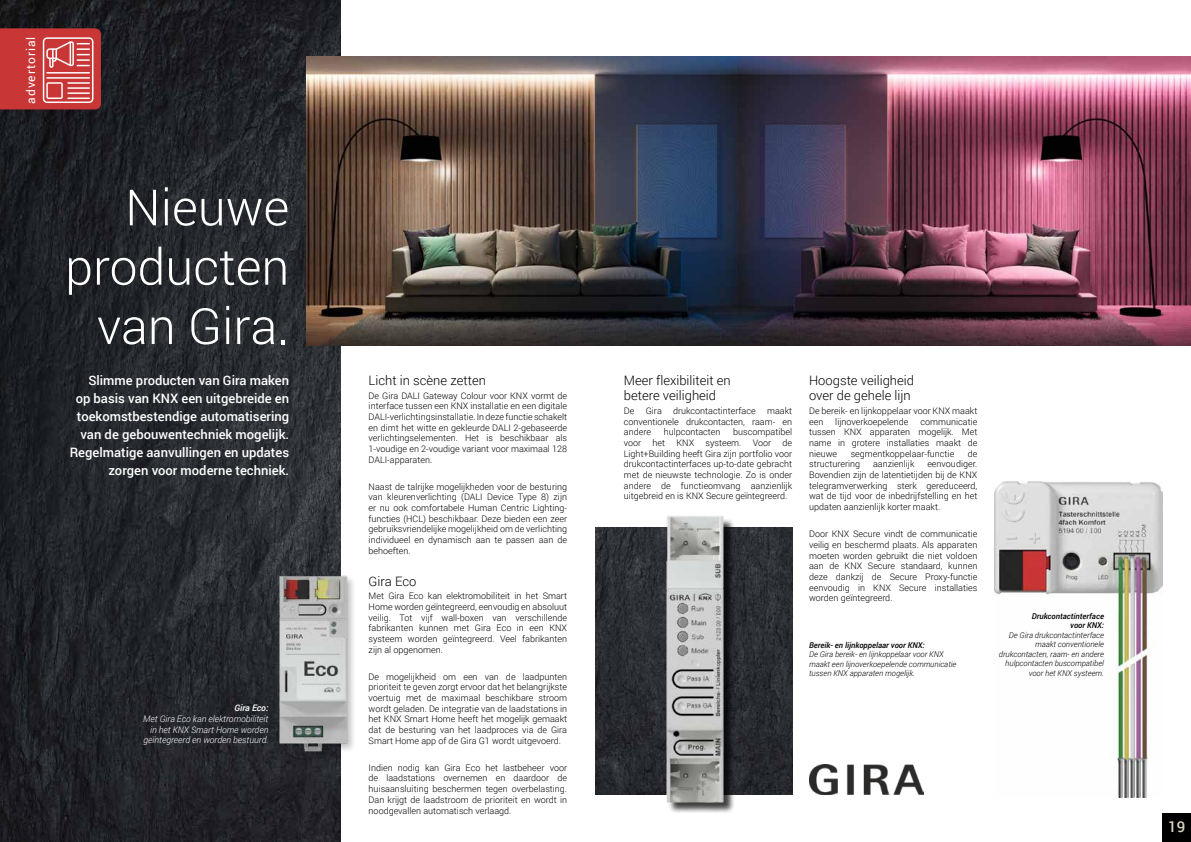
<style>
.page{position:relative;width:1191px;height:842px;background:#fff}
.page>*{position:absolute;margin:0;border:0;box-sizing:border-box;transform-origin:0 0}
.t1{font:300 50px/59.4px "Roboto";color:#fff;text-align:right}
.t2{font:500 15px "Roboto";color:#d9d4c0}
.t3{font:500 13px/18px "Roboto";color:#fff;text-align:right}
.t4{font:300 13px/15.4px "Roboto";color:#000}
.t5{font:12px "Roboto";letter-spacing:.08em;color:#fff}
.t6{font:300 9px/10.7px "Roboto";color:#000;text-align:justify}
.t7{font:italic 300 9px/10.7px "Roboto";color:#fff;text-align:right}
.t8{font:italic 500 9px "Roboto";color:#fff}
.t9{font:italic 300 8px/9.5px "Roboto";color:#000}
.t10{font:italic 500 8px/9.5px "Roboto";color:#000;text-align:right}
</style>
<div class="page">
<img style="left:0;top:0;width:340px;height:842px">
<img style="left:595px;top:527px;width:197px;height:267px">
<div style="left:1162px;top:814px;width:29px;height:28px;background:#000"></div>
<img style="left:994px;top:481px;width:168px;height:317px">
<img style="left:256px;top:556px;width:98px;height:215px">
<img style="left:638px;top:516px;width:108px;height:297px">
<img style="left:306px;top:57px;width:433px;height:289px">
<img style="left:739px;top:57px;width:452px;height:289px">
<img style="left:809px;top:765px;width:114px;height:29px">
<svg style="left:0;top:28px;width:101px;height:81px;background:#cd4d4d"></svg>
<h3 class="t5" style="left:23px;top:104px;width:69px;rotate:-90deg">advertorial</h3>
<h1 class="t1" style="left:65px;top:176px;width:226px">Nieuwe producten van Gira.</h1>
<h3 class="t3" style="left:70px;top:371px;width:221px">Slimme producten van Gira maken<br>op basis van KNX een uitgebreide en toekomstbestendige automatisering van de gebouwentechniek mogelijk.<br>Regelmatige aanvullingen en updates zorgen voor moderne techniek.</h3>
<p class="t8" style="left:234px;top:702px;width:36px">Gira Eco:</p>
<p class="t7" style="left:143px;top:713px;width:127px">Met Gira Eco kan elektromobiliteit in het KNX Smart Home worden geïntegreerd en worden bestuurd.</p>
<h3 class="t4" style="left:369px;top:372px;width:119px">Licht in scène zetten</h3>
<p class="t6" style="left:369px;top:390px;width:200px">De Gira DALI Gateway Colour voor KNX vormt de interface tussen een KNX installatie en een digitale DALI-verlichtingsinstallatie. In deze functie schakelt en dimt het witte en gekleurde DALI 2-gebaseerde verlichtingselementen. Het is beschikbaar als 1-voudige en 2-voudige variant voor maximaal 128<br>DALI-apparaten.</p>
<p class="t6" style="left:369px;top:481px;width:200px">Naast de talrijke mogelijkheden voor de besturing van kleurenverlichting (DALI Device Type 8) zijn er nu ook comfortabele Human Centric Lighting&shy;functies (HCL) beschikbaar. Deze bieden een zeer gebruiksvriendelijke mogelijkheid om de verlichting individueel en dynamisch aan te passen aan de behoeften.</p>
<h3 class="t4" style="left:369px;top:573px;width:49px">Gira Eco</h3>
<p class="t6" style="left:369px;top:590px;width:200px">Met Gira Eco kan elektromobiliteit in het Smart Home worden geïntegreerd, eenvoudig en absoluut veilig. Tot vijf wall-boxen van verschillende fabrikanten kunnen met Gira Eco in een KNX systeem worden geïntegreerd. Veel fabrikanten zijn al opgenomen.</p>
<p class="t6" style="left:369px;top:671px;width:200px">De mogelijkheid om een van de laadpunten prioriteit te geven zorgt ervoor dat het belangrijkste voertuig met de maximaal beschikbare stroom wordt geladen. De integratie van de laadstations in het KNX Smart Home heeft het mogelijk gemaakt dat de besturing van het laadproces via de Gira Smart Home app of de Gira G1 wordt uitgevoerd.</p>
<p class="t6" style="left:369px;top:762px;width:200px">Indien nodig kan Gira Eco het lastbeheer voor de laadstations overnemen en daardoor de huisaansluiting beschermen tegen overbelasting.<br>Dan krijgt de laadstroom de prioriteit en wordt in noodgevallen automatisch verlaagd.</p>
<h3 class="t4" style="left:624px;top:372px;width:108px">Meer flexibiliteit en betere veiligheid</h3>
<p class="t6" style="left:624px;top:405px;width:12px">De</p>
<p class="t6" style="left:646px;top:405px;width:18px">Gira</p>
<p class="t6" style="left:673px;top:405px;width:84px">drukcontactinterface</p>
<p class="t6" style="left:624px;top:405px;width:170px;text-indent:143px">maakt conventionele drukcontacten, raam- en andere</p>
<p class="t6" style="left:663px;top:426px;width:58px">hulpcontacten</p>
<p class="t6" style="left:733px;top:426px;width:60px">buscompatibel</p>
<p class="t6" style="left:624px;top:437px;width:19px">voor</p>
<p class="t6" style="left:652px;top:437px;width:14px">het</p>
<p class="t6" style="left:676px;top:437px;width:19px">KNX</p>
<p class="t6" style="left:705px;top:437px;width:37px">systeem.</p>
<p class="t6" style="left:752px;top:437px;width:20px">Voor</p>
<p class="t6" style="left:624px;top:437px;width:170px;text-indent:159px">de Light+Building heeft Gira zijn portfolio voor drukcontactinterfaces up-to-date gebracht met de nieuwste technologie. Zo is onder andere de functieomvang aanzienlijk uitgebreid en is KNX Secure geïntegreerd.</p>
<h3 class="t4" style="left:809px;top:372px;width:106px">Hoogste veiligheid over de gehele lijn</h3>
<p class="t6" style="left:809px;top:405px;width:170px">De bereik- en lijnkoppelaar voor KNX maakt een</p>
<p class="t6" style="left:809px;top:416px;width:170px;text-indent:111px">communicatie tussen KNX apparaten mogelijk. Met name in grotere installaties maakt de nieuwe</p>
<p class="t6" style="left:835px;top:416px;width:75px">lijnoverkoepelende</p>
<p class="t6" style="left:850px;top:448px;width:105px">segmentkoppelaar-functie</p>
<p class="t6" style="left:967px;top:448px;width:11px">de</p>
<p class="t6" style="left:809px;top:458px;width:53px">structurering</p>
<p class="t6" style="left:873px;top:458px;width:43px">aanzienlijk</p>
<p class="t6" style="left:809px;top:458px;width:170px;text-indent:118px">eenvoudiger.<br>Bovendien zijn de latentietijden bij de KNX telegramverwerking sterk gereduceerd, wat de tijd voor de inbedrijfstelling en het updaten aanzienlijk korter maakt.</p>
<p class="t6" style="left:809px;top:528px;width:170px">Door KNX Secure vindt de communicatie veilig en beschermd plaats. Als apparaten moeten worden gebruikt die niet voldoen aan de KNX Secure standaard, kunnen deze dankzij de Secure Proxy-functie eenvoudig in KNX Secure installaties worden geïntegreerd.</p>
<p class="t10" style="left:809px;top:640px;width:117px">Bereik- en lijnkoppelaar voor KNX:</p>
<p class="t9" style="left:809px;top:649px;width:149px">De Gira bereik- en lijnkoppelaar voor KNX maakt een lijnoverkoepelende communicatie tussen KNX apparaten mogelijk.</p>
<p class="t10" style="left:1031px;top:611px;width:74px">Drukcontactinterface voor KNX:</p>
<p class="t9" style="left:999px;top:630px;width:107px;text-align:right">De Gira drukcontactinterface maakt conventionele drukcontacten, raam- en andere hulpcontacten buscompatibel voor het KNX systeem.</p>
<h2 class="t2" style="left:1168px;top:816px;width:19px">19</h2>
</div>
